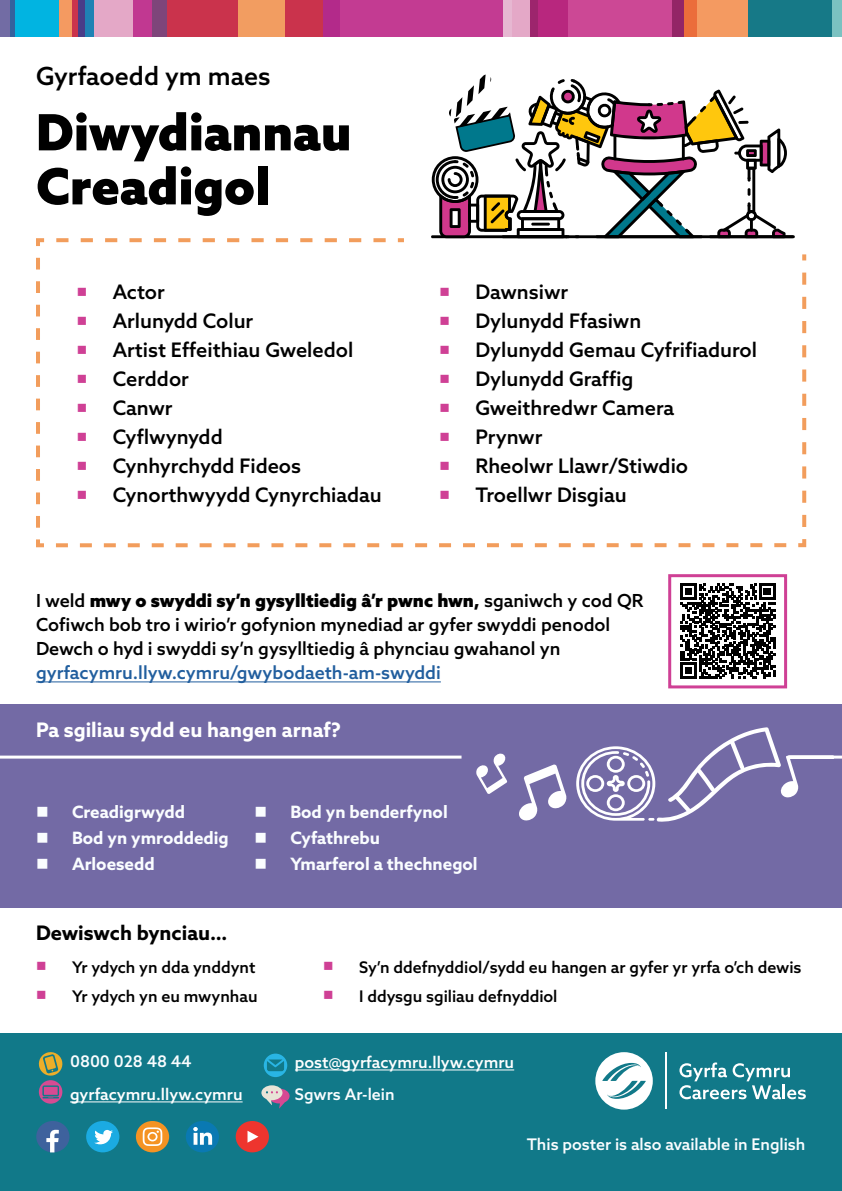
<style>
.page{position:relative;width:842px;height:1191px;background:#fff}
.page>*{position:absolute;margin:0;border:0;box-sizing:border-box;transform-origin:0 0}
.Heading__H1{font:900 50px "Azo Sans";color:#000}
.Heading__H1-2{font:500 25px "Azo Sans";color:#000}
.t1{font:500 20px "Azo Sans";color:#000}
.Sub_Heading_White__H2{font:700 20px "Azo Sans";color:#fff}
.Sub_Heading_White__H2-2{font:700 20px "Azo Sans";color:#000}
.Body_Black__P{font:500 18px/24px "Azo Sans";color:#000}
.Body_Black__P-2{font:900 18px "Azo Sans";color:#000}
.Body_Black__P-3{font:500 18px "Azo Sans";color:#215e9e}
.Bullet_White{font:700 17px "Azo Sans";color:#fafdff}
.t2{font:500 16px "Azo Sans";color:#000}
.Body_White__P{font:500 16px "Azo Sans";color:#fafdff}
.Body_White__P-2{font:500 16px "Azo Sans";color:#fff}
.s1{font-weight:500}
</style>
<div class="page">
<div style="left:0;top:0;width:11px;height:36px;background:#726ca4"></div>
<hr style="left:11px;top:0;width:4px;height:36px;background:#34619d">
<div style="left:15px;top:0;width:44px;height:36px;background:#01b4e1"></div>
<div style="left:59px;top:0;width:13px;height:36px;background:#f49a61"></div>
<div style="left:72px;top:0;width:7px;height:36px;background:#ca334c"></div>
<div style="left:79px;top:0;width:6px;height:36px;background:#493d88"></div>
<div style="left:85px;top:0;width:9px;height:36px;background:#1f82b4"></div>
<div style="left:94px;top:0;width:39px;height:36px;background:#e4a8c7"></div>
<div style="left:133px;top:0;width:19px;height:36px;background:#c13891"></div>
<div style="left:152px;top:0;width:16px;height:36px;background:#7e457a"></div>
<div style="left:168px;top:0;width:70px;height:36px;background:#ca334c"></div>
<div style="left:238px;top:0;width:48px;height:36px;background:#f29d61"></div>
<div style="left:286px;top:0;width:37px;height:36px;background:#ca334c"></div>
<div style="left:323px;top:0;width:17px;height:36px;background:#b32a8a"></div>
<div style="left:340px;top:0;width:163px;height:36px;background:#c33b92"></div>
<div style="left:503px;top:0;width:9px;height:36px;background:#e6b7d1"></div>
<div style="left:512px;top:0;width:18px;height:36px;background:#e4a8c7"></div>
<div style="left:530px;top:0;width:9px;height:36px;background:#9d256d"></div>
<div style="left:539px;top:0;width:29px;height:36px;background:#b8277e"></div>
<div style="left:568px;top:0;width:104px;height:36px;background:#cc4895"></div>
<div style="left:672px;top:0;width:12px;height:36px;background:#932566"></div>
<div style="left:684px;top:0;width:13px;height:36px;background:#eb6d3b"></div>
<div style="left:697px;top:0;width:52px;height:36px;background:#f49a61"></div>
<div style="left:749px;top:0;width:83px;height:36px;background:#167987"></div>
<div style="left:832px;top:0;width:10px;height:36px;background:#7bc2c1"></div>
<hr style="left:431px;top:235px;width:364px;height:3px;background:#000">
<svg style="left:432px;top:75px;width:355px;height:161px"></svg>
<svg style="left:36px;top:236px;width:771px;height:312px"></svg>
<div style="left:668px;top:574px;width:119px;height:114px;background:#fff;border:3px solid #cf4095"></div>
<div style="left:0;top:704px;width:842px;height:204px;background:#736aa5"></div>
<svg style="left:519px;top:764px;width:48px;height:57px"></svg>
<svg style="left:476px;top:753px;width:31px;height:41px"></svg>
<svg style="left:576px;top:727px;width:223px;height:95px"></svg>
<hr style="left:0;top:755px;width:461px;height:3px;background:#fff">
<hr style="left:788px;top:755px;width:54px;height:3px;background:#fff">
<div style="left:0;top:1033px;width:842px;height:158px;background:#117989"></div>
<hr style="left:36px;top:681px;width:405px;height:1px;background:#215e9e">
<svg style="left:680px;top:584px;width:95px;height:95px"></svg>
<hr style="left:665px;top:1052px;width:2px;height:57px;background:#fff">
<svg style="left:595px;top:1052px;width:58px;height:57px"></svg>
<svg style="left:679px;top:1062px;width:127px;height:37px"></svg>
<svg style="left:264px;top:1053px;width:23px;height:24px"></svg>
<hr style="left:295px;top:1069px;width:219px;height:1px;background:#fff">
<svg style="left:38px;top:1052px;width:25px;height:51px"></svg>
<hr style="left:70px;top:1101px;width:173px;height:1px;background:#fff">
<svg style="left:261px;top:1085px;width:29px;height:23px"></svg>
<div style="left:36px;top:1121px;width:33px;height:31px;background:#3e629d;border-radius:50%"></div>
<svg style="left:46px;top:1129px;width:13px;height:23px"></svg>
<div style="left:86px;top:1121px;width:33px;height:31px;background:#1babe2;border-radius:50%"></div>
<svg style="left:94px;top:1129px;width:19px;height:15px"></svg>
<div style="left:136px;top:1121px;width:33px;height:31px;background:#f49323;border-radius:50%"></div>
<svg style="left:143px;top:1127px;width:19px;height:19px"></svg>
<div style="left:186px;top:1121px;width:33px;height:31px;background:#0a79b2;border-radius:50%"></div>
<svg style="left:193px;top:1127px;width:19px;height:17px"></svg>
<div style="left:236px;top:1121px;width:33px;height:31px;background:#ee352e;border-radius:50%"></div>
<svg style="left:247px;top:1130px;width:11px;height:12px"></svg>
<svg style="left:78px;top:288px;width:8px;height:8px"></svg>
<svg style="left:78px;top:317px;width:8px;height:8px"></svg>
<svg style="left:78px;top:346px;width:8px;height:8px"></svg>
<svg style="left:78px;top:375px;width:8px;height:8px"></svg>
<svg style="left:78px;top:404px;width:8px;height:8px"></svg>
<svg style="left:78px;top:433px;width:8px;height:8px"></svg>
<svg style="left:78px;top:462px;width:8px;height:8px"></svg>
<svg style="left:78px;top:491px;width:8px;height:8px"></svg>
<svg style="left:441px;top:288px;width:8px;height:8px"></svg>
<svg style="left:441px;top:317px;width:8px;height:8px"></svg>
<svg style="left:441px;top:346px;width:8px;height:8px"></svg>
<svg style="left:441px;top:375px;width:8px;height:8px"></svg>
<svg style="left:441px;top:404px;width:8px;height:8px"></svg>
<svg style="left:441px;top:433px;width:8px;height:8px"></svg>
<svg style="left:441px;top:462px;width:8px;height:8px"></svg>
<svg style="left:441px;top:491px;width:8px;height:8px"></svg>
<h1 class="Heading__H1-2" style="left:36px;top:60px;width:236px">Gyrfaoedd ym maes</h1>
<h1 class="Heading__H1" style="left:36px;top:99px;width:317px">Diwydiannau</h1>
<h1 class="Heading__H1" style="left:36px;top:153px;width:236px">Creadigol</h1>
<p class="t1" style="left:113px;top:279px;width:54px">Actor</p>
<p class="t1" style="left:113px;top:308px;width:142px">Arlunydd Colur</p>
<p class="t1" style="left:113px;top:337px;width:242px">Artist Effeithiau Gweledol</p>
<p class="t1" style="left:113px;top:366px;width:78px">Cerddor</p>
<p class="t1" style="left:113px;top:395px;width:61px">Canwr</p>
<p class="t1" style="left:113px;top:424px;width:112px">Cyflwynydd</p>
<p class="t1" style="left:113px;top:453px;width:190px">Cynhyrchydd Fideos</p>
<p class="t1" style="left:113px;top:482px;width:271px">Cynorthwyydd Cynyrchiadau</p>
<p class="t1" style="left:475px;top:279px;width:94px">Dawnsiwr</p>
<p class="t1" style="left:475px;top:308px;width:168px">Dylunydd Ffasiwn</p>
<p class="t1" style="left:475px;top:337px;width:283px">Dylunydd Gemau Cyfrifiadurol</p>
<p class="t1" style="left:475px;top:366px;width:159px">Dylunydd Graffig</p>
<p class="t1" style="left:475px;top:395px;width:200px">Gweithredwr Camera</p>
<p class="t1" style="left:475px;top:424px;width:69px">Prynwr</p>
<p class="t1" style="left:475px;top:453px;width:214px">Rheolwr Llawr/Stiwdio</p>
<p class="t1" style="left:475px;top:482px;width:153px">Troellwr Disgiau</p>
<p class="Body_Black__P-2" style="left:36px;top:589px;width:609px"><span class="s1">I weld</span> mwy o swyddi sy’n gysylltiedig â’r pwnc hwn, <span class="s1">sganiwch y cod QR</span></p>
<p class="Body_Black__P" style="left:36px;top:612px;width:576px">Cofiwch bob tro i wirio’r gofynion mynediad ar gyfer swyddi penodol<br>Dewch o hyd i swyddi sy’n gysylltiedig â phynciau gwahanol yn</p>
<p class="Body_Black__P-3" style="left:36px;top:661px;width:406px">gyrfacymru.llyw.cymru/gwybodaeth-am-swyddi</p>
<h2 class="Sub_Heading_White__H2" style="left:36px;top:716px;width:307px">Pa sgiliau sydd eu hangen arnaf?</h2>
<p class="Bullet_White" style="left:72px;top:800px;width:115px">Creadigrwydd</p>
<p class="Bullet_White" style="left:72px;top:826px;width:158px">Bod yn ymroddedig</p>
<p class="Bullet_White" style="left:72px;top:852px;width:84px">Arloesedd</p>
<h2 class="Sub_Heading_White__H2-2" style="left:36px;top:919px;width:193px">Dewiswch bynciau…</h2>
<p class="t2" style="left:72px;top:956px;width:185px">Yr ydych yn dda ynddynt</p>
<p class="t2" style="left:72px;top:985px;width:187px">Yr ydych yn eu mwynhau</p>
<p class="Bullet_White" style="left:290px;top:800px;width:159px">Bod yn benderfynol</p>
<p class="Bullet_White" style="left:290px;top:826px;width:91px">Cyfathrebu</p>
<p class="Bullet_White" style="left:290px;top:852px;width:189px">Ymarferol a thechnegol</p>
<p class="t2" style="left:359px;top:956px;width:444px">Sy’n ddefnyddiol/sydd eu hangen ar gyfer yr yrfa o’ch dewis</p>
<p class="t2" style="left:359px;top:985px;width:200px">I ddysgu sgiliau defnyddiol</p>
<p class="Body_White__P" style="left:70px;top:1051px;width:123px">0800 028 48 44</p>
<p class="Body_White__P-2" style="left:295px;top:1051px;width:221px">post@gyrfacymru.llyw.cymru</p>
<p class="Body_White__P-2" style="left:70px;top:1083px;width:174px">gyrfacymru.llyw.cymru</p>
<p class="Body_White__P" style="left:295px;top:1083px;width:101px">Sgwrs Ar-lein</p>
<p class="Body_White__P" style="left:527px;top:1133px;width:280px">This poster is also available in English</p>
</div>
